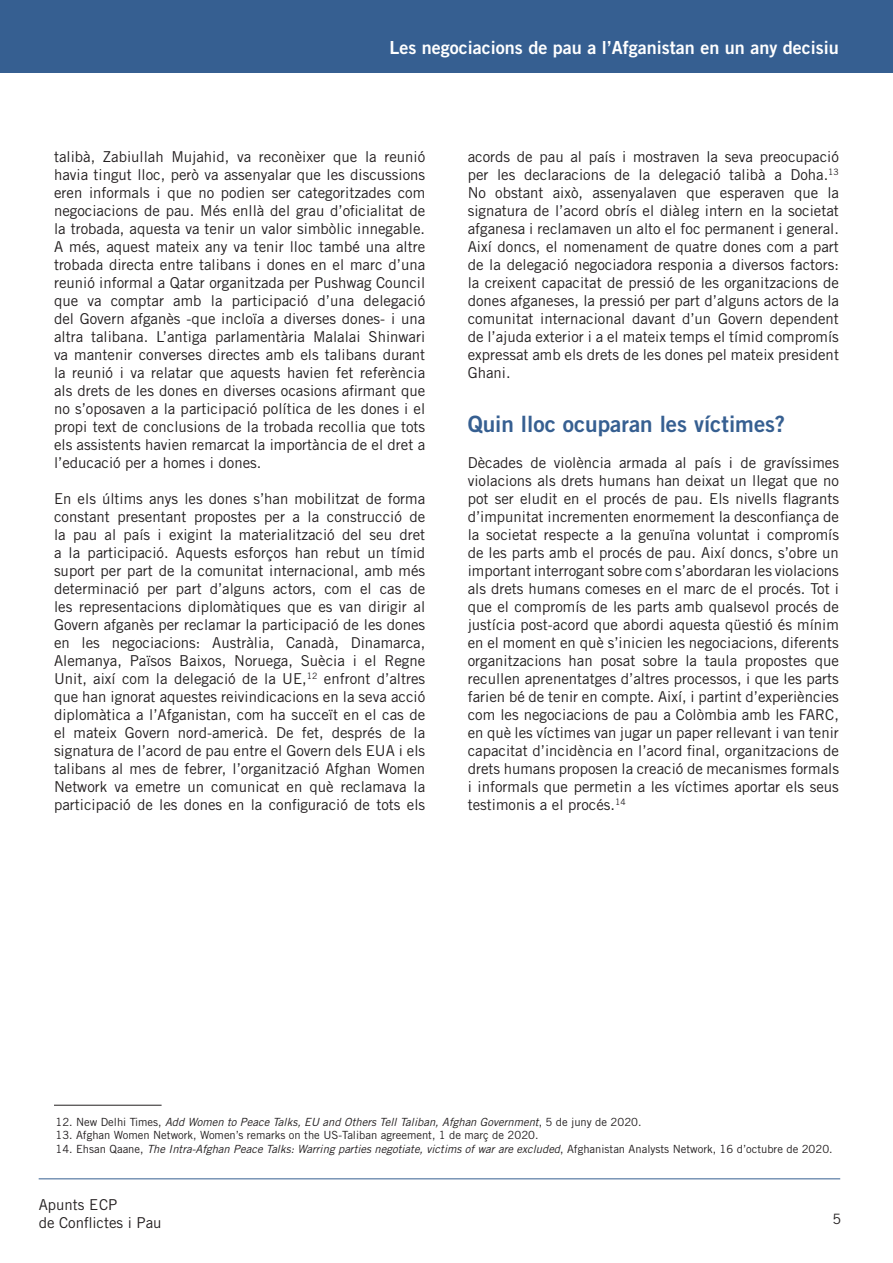
<style>
.page{position:relative;width:893px;height:1263px;background:#fff}
.page>*{position:absolute;margin:0;border:0;box-sizing:border-box;transform-origin:0 0}
.t1{font:22.5px "Trade Gothic LT Std Bd 2";color:#365f91}
.t2{font:18px "Trade Gothic LT Std Bd 2";color:#fff}
.t3{font:15px/18px "Trade Gothic LT Std";color:#231f20;text-align:justify}
.t4{font:14.25px "Trade Gothic LT Std";color:#231f20}
.t5{font:italic 11.25px "Trade Gothic LT Std";color:#231f20}
.t6{font:11.25px "Trade Gothic LT Std";color:#231f20}
.s1{font-style:normal}
</style>
<div class="page">
<hr style="left:39px;top:1178px;width:801px;height:1px;background:#365f91">
<div style="left:0;top:0;width:893px;height:72px;background:#365f91"></div>
<hr style="left:54px;top:1105px;width:108px;height:1px;background:#231f20">
<p class="t2" style="left:389px;top:37px;width:451px">Les negociacions de pau a l’Afganistan en un any decisiu</p>
<p class="t3" style="left:54px;top:147px;width:373px">talibà, Zabiullah Mujahid, va reconèixer que la reunió havia tingut lloc, però va assenyalar que les discussions eren informals i que no podien ser categoritzades com negociacions de pau. Més enllà del grau d’oficialitat de la trobada, aquesta va tenir un valor simbòlic innegable.<br>A més, aquest mateix any va tenir lloc també una altre trobada directa entre talibans i dones en el marc d’una reunió informal a Qatar organitzada per Pushwag Council que va comptar amb la participació d’una delegació del Govern afganès -que incloïa a diverses dones- i una altra talibana. L’antiga parlamentària Malalai Shinwari va mantenir converses directes amb els talibans durant la reunió i va relatar que aquests havien fet referència als drets de les dones en diverses ocasions afirmant que no s’oposaven a la participació política de les dones i el propi text de conclusions de la trobada recollia que tots els assistents havien remarcat la importància de el dret a l’educació per a homes i dones.</p>
<p class="t3" style="left:54px;top:489px;width:373px">En els últims anys les dones s’han mobilitzat de forma constant presentant propostes per a la construcció de la pau al país i exigint la materialització del seu dret a la participació. Aquests esforços han rebut un tímid suport per part de la comunitat internacional, amb més determinació per part d’alguns actors, com el cas de les representacions diplomàtiques que es van dirigir al Govern afganès per reclamar la participació de les dones en les negociacions: Austràlia, Canadà, Dinamarca, Alemanya, Països Baixos, Noruega, Suècia i el Regne Unit, així com la delegació de la UE,<sup>12</sup> enfront d’altres que han ignorat aquestes reivindicacions en la seva acció diplomàtica a l’Afganistan, com ha succeït en el cas de el mateix Govern nord-americà. De fet, després de la signatura de l’acord de pau entre el Govern dels EUA i els talibans al mes de febrer, l’organització Afghan Women Network va emetre un comunicat en què reclamava la participació de les dones en la configuració de tots els</p>
<p class="t3" style="left:468px;top:147px;width:373px">acords de pau al país i mostraven la seva preocupació per les declaracions de la delegació talibà a Doha.<sup>13<br></sup>No obstant això, assenyalaven que esperaven que la signatura de l’acord obrís el diàleg intern en la societat afganesa i reclamaven un alto el foc permanent i general.<br>Així doncs, el nomenament de quatre dones com a part de la delegació negociadora responia a diversos factors: la creixent capacitat de pressió de les organitzacions de dones afganeses, la pressió per part d’alguns actors de la comunitat internacional davant d’un Govern dependent de l’ajuda exterior i a el mateix temps el tímid compromís expressat amb els drets de les dones pel mateix president Ghani.</p>
<p class="t1" style="left:468px;top:410px;width:319px">Quin lloc ocuparan les víctimes?</p>
<p class="t3" style="left:468px;top:453px;width:373px">Dècades de violència armada al país i de gravíssimes violacions als drets humans han deixat un llegat que no pot ser eludit en el procés de pau. Els nivells flagrants d’impunitat incrementen enormement la desconfiança de la societat respecte a la genuïna voluntat i compromís de les parts amb el procés de pau. Així doncs, s’obre un important interrogant sobre com s’abordaran les violacions als drets humans comeses en el marc de el procés. Tot i que el compromís de les parts amb qualsevol procés de justícia post-acord que abordi aquesta qüestió és mínim en el moment en què s’inicien les negociacions, diferents organitzacions han posat sobre la taula propostes que recullen aprenentatges d’altres processos, i que les parts farien bé de tenir en compte. Així, i partint d’experiències com les negociacions de pau a Colòmbia amb les FARC, en què les víctimes van jugar un paper rellevant i van tenir capacitat d’incidència en l’acord final, organitzacions de drets humans proposen la creació de mecanismes formals i informals que permetin a les víctimes aportar els seus testimonis a el procés.<sup>14</sup></p>
<p class="t5" style="left:56px;top:1115px;width:587px"><span class="s1">12. New Delhi Times,</span> Add Women to Peace Talks, EU and Others Tell Taliban, Afghan Government<span class="s1">, 5 de juny de 2020.</span></p>
<p class="t6" style="left:56px;top:1128px;width:485px">13. Afghan Women Network, Women’s remarks on the US-Taliban agreement, 1 de març de 2020.</p>
<p class="t5" style="left:56px;top:1142px;width:779px"><span class="s1">14. Ehsan Qaane,</span> The Intra-Afghan Peace Talks: Warring parties negotiate, victims of war are excluded<span class="s1">, Afghanistan Analysts Network, 16 d’octubre de 2020.</span></p>
<p class="t3" style="left:39px;top:1195px;width:124px">Apunts ECP<br>de Conflictes i Pau</p>
<p class="t4" style="left:832px;top:1210px;width:10px">5</p>
</div>
